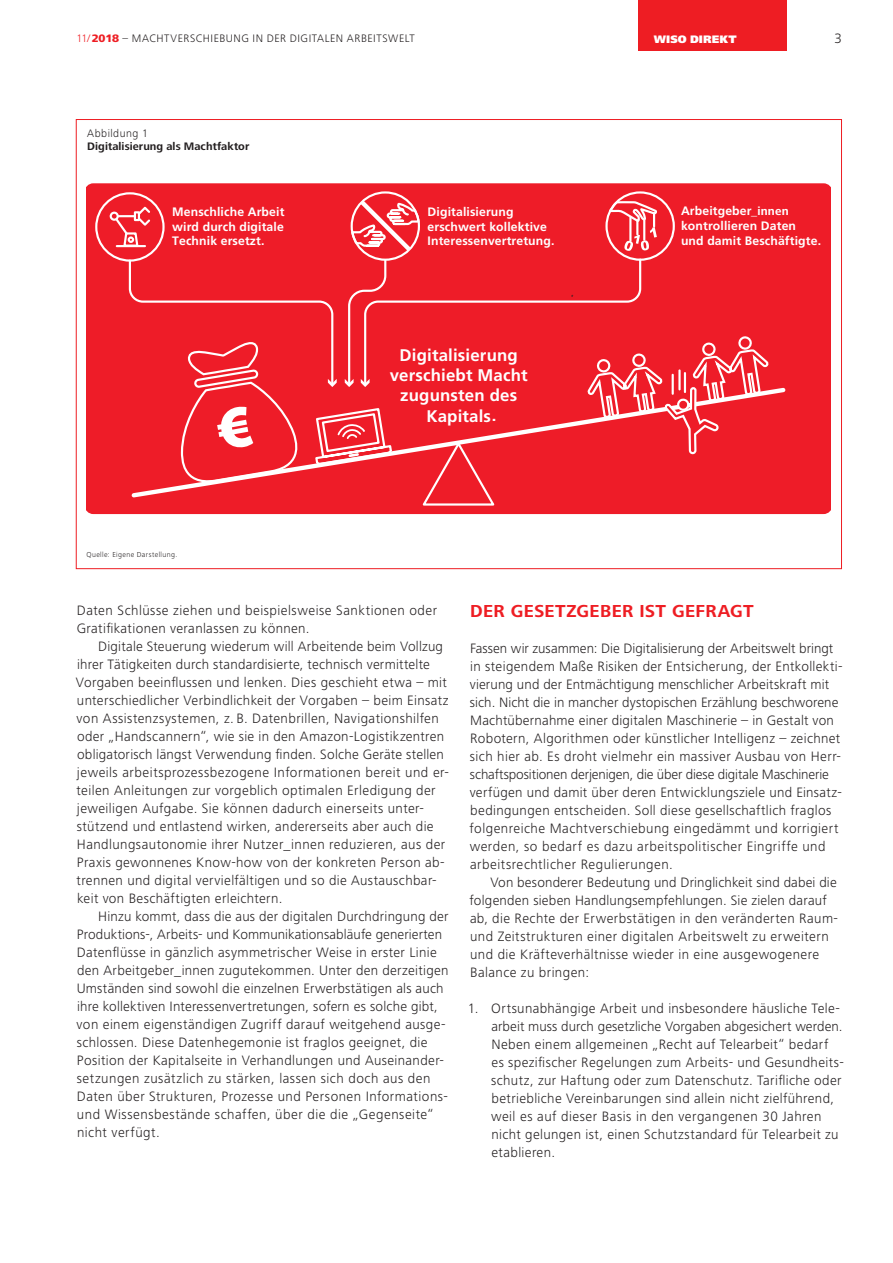
<style>
.page{position:relative;width:893px;height:1263px;background:#fff}
.page>*{position:absolute;margin:0;border:0;box-sizing:border-box;transform-origin:0 0}
.t1{font:700 18px "Frutiger Next LT";letter-spacing:.025em;color:#ee1d23}
.t2{font:700 16.8px/20.2px "Frutiger";letter-spacing:.01em;color:#fff;text-align:center}
.t3{font:300 14.1px/18px "Frutiger Next LT";letter-spacing:.025em;color:#231f20}
.t4{font:700 12.3px/14.7px "Frutiger";letter-spacing:.01em;color:#fff}
.t5{font:300 11.25px "Frutiger Next LT";letter-spacing:.045em;color:#231f20}
.t6{font:700 11.25px "Frutiger Next LT";letter-spacing:.005em;color:#231f20}
.t7{font:900 11.25px "Frutiger Next LT";letter-spacing:.01em;color:#fff}
.t8{font:300 7.5px "Frutiger Next LT";letter-spacing:.05em;color:#231f20}
.s1{color:#ee1d23}
.s2{font-weight:800;color:#ee1d23}
.s3{font-family:"Frutiger Next LT";font-size:18px}
.s4{font-family:"Frutiger Next LT";font-size:12px}
</style>
<div class="page">
<div style="left:638px;top:0;width:149px;height:51px;background:#ee1d23"></div>
<div style="left:86px;top:183px;width:745px;height:331px;background:#ee1c28"></div>
<div style="left:771px;top:385px;width:17px;height:115px;background:#ee1c28"></div>
<svg style="left:109px;top:190px;width:662px;height:325px;background:#ef2c37"></svg>
<p class="t5" style="left:77px;top:32px;width:340px"><span class="s1">11/</span><span class="s2">2018</span> – MACHTVERSCHIEBUNG IN DER DIGITALEN ARBEITSWELT</p>
<p class="t7" style="left:654px;top:33px;width:84px">WISO DIREKT</p>
<p class="t3" style="left:834px;top:30px;width:9px">3</p>
<p class="t5" style="left:87px;top:127px;width:62px">Abbildung 1</p>
<p class="t6" style="left:87px;top:140px;width:164px">Digitalisierung als Machtfaktor</p>
<p class="t4" style="left:172px;top:204px;width:114px;text-align:justify">Menschliche Arbeit wird durch digitale Technik ersetzt.</p>
<p class="t4" style="left:428px;top:204px;width:128px">Digitalisierung erschwert kollektive<br>Interessenvertretung.</p>
<p class="t8" style="left:86px;top:551px;width:92px">Quelle: Eigene Darstellung.</p>
<p class="t2" style="left:390px;top:345px;width:140px">Digitalisierung verschiebt Macht zugunsten des<br>Kapitals<span class="s3">.</span></p>
<p class="t4" style="left:681px;top:203px;width:142px">Arbeitgeber<span class="s4">_innen </span>kontrollieren Daten und damit Beschäftigte.</p>
<p class="t3" style="left:77px;top:601px;width:362px">Daten Schlüsse ziehen und beispielsweise Sanktionen oder<br>Gratifikationen veranlassen zu können.</p>
<p class="t3" style="left:76px;top:637px;width:374px;text-indent:22px">Digitale Steuerung wiederum will Arbeitende beim Vollzug ihrer Tätigkeiten durch standardisierte, technisch vermittelte Vorgaben beeinflussen und lenken. Dies geschieht etwa – mit unterschiedlicher Verbindlichkeit der Vorgaben – beim Einsatz von Assistenzsystemen, z. B. Datenbrillen, Navigationshilfen oder „Handscannern“, wie sie in den Amazon-Logistikzentren obligatorisch längst Verwendung finden. Solche Geräte stellen jeweils arbeitsprozessbezogene Informationen bereit und er&shy;teilen Anleitungen zur vorgeblich optimalen Erledigung der jeweiligen Aufgabe. Sie können dadurch einerseits unter&shy;stützend und entlastend wirken, andererseits aber auch die Handlungsautonomie ihrer Nutzer_innen reduzieren, aus der Praxis gewonnenes Know-how von der konkreten Person ab&shy;trennen und digital vervielfältigen und so die Austauschbar&shy;keit von Beschäftigten erleichtern.</p>
<p class="t3" style="left:77px;top:907px;width:373px;text-indent:22px">Hinzu kommt, dass die aus der digitalen Durchdringung der Produktions-, Arbeits- und Kommunikationsabläufe generierten Datenflüsse in gänzlich asymmetrischer Weise in erster Linie den Arbeitgeber_innen zugutekommen. Unter den derzeitigen Umständen sind sowohl die einzelnen Erwerbstätigen als auch ihre kollektiven Interessenvertretungen, sofern es solche gibt, von einem eigenständigen Zugriff darauf weitgehend ausge&shy;schlossen. Diese Datenhegemonie ist fraglos geeignet, die Position der Kapitalseite in Verhandlungen und Auseinander&shy;setzungen zusätzlich zu stärken, lassen sich doch aus den Daten über Strukturen, Prozesse und Personen Informations&shy;und Wissensbestände schaffen, über die die „Gegenseite“ nicht verfügt.</p>
<p class="t1" style="left:470px;top:601px;width:285px">DER GESETZGEBER IST GEFRAGT</p>
<p class="t3" style="left:470px;top:639px;width:374px">Fassen wir zusammen: Die Digitalisierung der Arbeitswelt bringt in steigendem Maße Risiken der Entsicherung, der Entkollekti&shy;vierung und der Entmächtigung menschlicher Arbeitskraft mit sich. Nicht die in mancher dystopischen Erzählung beschworene Machtübernahme einer digitalen Maschinerie – in Gestalt von Robotern, Algorithmen oder künstlicher Intelligenz – zeichnet sich hier ab. Es droht vielmehr ein massiver Ausbau von Herr&shy;schaftspositionen derjenigen, die über diese digitale Maschinerie verfügen und damit über deren Entwicklungsziele und Einsatz&shy;bedingungen entscheiden. Soll diese gesellschaftlich fraglos folgenreiche Machtverschiebung eingedämmt und korrigiert werden, so bedarf es dazu arbeitspolitischer Eingriffe und arbeitsrechtlicher Regulierungen.</p>
<p class="t3" style="left:470px;top:873px;width:370px;text-indent:21px">Von besonderer Bedeutung und Dringlichkeit sind dabei die folgenden sieben Handlungsempfehlungen. Sie zielen darauf ab, die Rechte der Erwerbstätigen in den veränderten Raum&shy;und Zeitstrukturen einer digitalen Arbeitswelt zu erweitern und die Kräfteverhältnisse wieder in eine ausgewogenere Balance zu bringen:</p>
<p class="t3" style="left:491px;top:999px;width:354px;text-indent:-23px">1. Ortsunabhängige Arbeit und insbesondere häusliche Tele&shy;arbeit muss durch gesetzliche Vorgaben abgesichert werden.<br>Neben einem allgemeinen „Recht auf Telearbeit“ bedarf es spezifischer Regelungen zum Arbeits- und Gesundheits&shy;schutz, zur Haftung oder zum Datenschutz. Tarifliche oder betriebliche Vereinbarungen sind allein nicht zielführend, weil es auf dieser Basis in den vergangenen 30 Jahren nicht gelungen ist, einen Schutzstandard für Telearbeit zu etablieren.</p>
</div>
